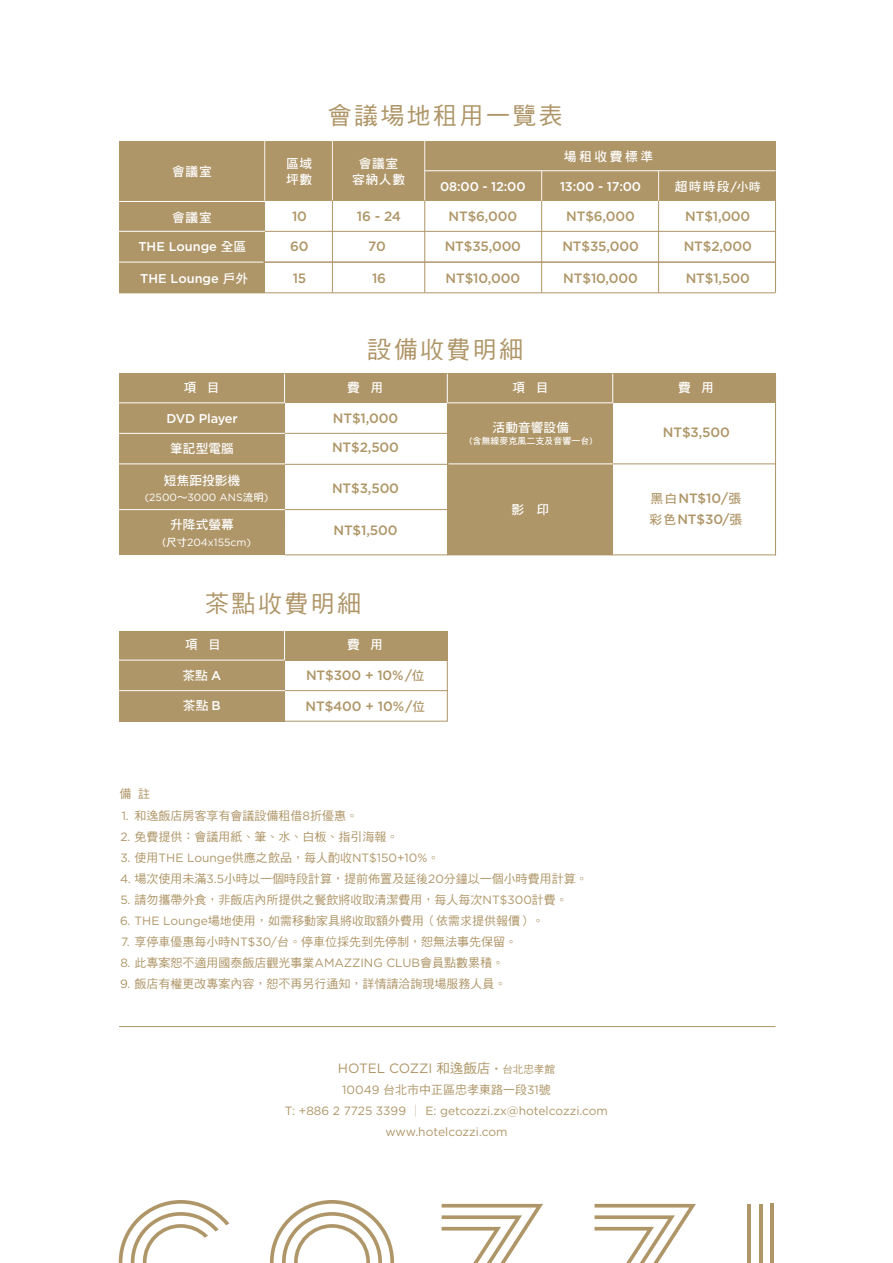
<style>
.page{position:relative;width:893px;height:1263px;background:#fff}
.page>*{position:absolute;margin:0;border:0;box-sizing:border-box;transform-origin:0 0}
.t1{font:24px "DF Hei Std W5";letter-spacing:.1em;color:#af9668}
.t2{font:500 13.5px/29.7px "Gotham";letter-spacing:-.01em;color:#af9668}
.t3{font:13.5px "Gotham";letter-spacing:-.005em;color:#af9668}
.t4{font:12.75px/16.5px "DF Hei Std W7";color:#fff}
.t5{font:500 12.75px "Gotham";letter-spacing:-.01em;color:#fff}
.t6{font:12px "DF Hei Std W5";color:#af9668}
.t7{font:12px/21px "Gotham";color:#af9668;text-align:center}
.t8{font:10.5px "Gotham";color:#fff}
.t9{font:9px "DF Hei Std W7";color:#fff}
.s1{font-family:"DF Hei Std W7";font-weight:400}
.s2{font-family:"Gotham";font-weight:500;font-size:12px}
.s3{font-size:12px}
.s4{font-family:"DF Hei Std W7"}
.s5{font-family:"Gotham";font-weight:500}
.s6{font-family:"DF Hei Std W7";font-weight:400;font-size:12.75px}
.s7{font-family:"Gotham"}
.s8{font-family:"DF Hei Std W5"}
.s9{font-family:"DF Hei Std W5";font-size:12px}
.s10{font-family:"DF Hei Std W5";font-size:10.5px}
</style>
<div class="page">
<hr style="left:119px;top:1026px;width:656px;height:1px;background:#af9668">
<div style="left:119px;top:141px;width:656px;height:60px;background:#af9668"></div>
<div style="left:119px;top:141px;width:146px;height:152px;background:#af9668"></div>
<hr style="left:264px;top:141px;width:1px;height:60px;background:#faf4ef">
<hr style="left:332px;top:141px;width:1px;height:60px;background:#faf4ef">
<hr style="left:424px;top:141px;width:1px;height:60px;background:#faf4ef">
<hr style="left:541px;top:171px;width:1px;height:30px;background:#faf4ef">
<hr style="left:658px;top:171px;width:1px;height:30px;background:#faf4ef">
<hr style="left:425px;top:170px;width:350px;height:1px;background:#fff">
<hr style="left:119px;top:231px;width:656px;height:1px;background:#fff">
<hr style="left:119px;top:201px;width:656px;height:1px;background:#fff">
<hr style="left:119px;top:262px;width:144px;height:1px;background:#fff">
<hr style="left:265px;top:231px;width:510px;height:1px;background:#af9668">
<hr style="left:265px;top:262px;width:510px;height:1px;background:#af9668">
<hr style="left:119px;top:292px;width:656px;height:1px;background:#af9668">
<hr style="left:775px;top:201px;width:1px;height:92px;background:#af9668">
<hr style="left:775px;top:374px;width:1px;height:181px;background:#af9668">
<hr style="left:658px;top:201px;width:1px;height:92px;background:#af9668">
<hr style="left:541px;top:201px;width:1px;height:92px;background:#af9668">
<hr style="left:424px;top:201px;width:1px;height:92px;background:#af9668">
<hr style="left:332px;top:201px;width:1px;height:92px;background:#af9668">
<div style="left:119px;top:374px;width:166px;height:181px;background:#af9668"></div>
<div style="left:447px;top:374px;width:166px;height:181px;background:#af9668"></div>
<div style="left:119px;top:374px;width:656px;height:29px;background:#af9668"></div>
<svg style="left:284px;top:374px;width:1px;height:28px"></svg>
<svg style="left:447px;top:374px;width:1px;height:28px"></svg>
<svg style="left:612px;top:374px;width:1px;height:28px"></svg>
<hr style="left:447px;top:402px;width:166px;height:1px;background:#fff">
<hr style="left:119px;top:402px;width:166px;height:1px;background:#fff">
<hr style="left:119px;top:433px;width:166px;height:1px;background:#fff">
<hr style="left:119px;top:463px;width:166px;height:1px;background:#fff">
<hr style="left:119px;top:509px;width:166px;height:1px;background:#fff">
<hr style="left:285px;top:433px;width:163px;height:1px;background:#af9668">
<hr style="left:285px;top:464px;width:163px;height:1px;background:#af9668">
<hr style="left:285px;top:509px;width:163px;height:1px;background:#af9668">
<hr style="left:285px;top:554px;width:163px;height:1px;background:#af9668">
<hr style="left:448px;top:463px;width:166px;height:1px;background:#fff">
<hr style="left:613px;top:463px;width:162px;height:1px;background:#af9668">
<hr style="left:447px;top:554px;width:328px;height:1px;background:#af9668">
<hr style="left:447px;top:660px;width:1px;height:61px;background:#af9668">
<div style="left:119px;top:631px;width:166px;height:90px;background:#af9668"></div>
<div style="left:119px;top:631px;width:328px;height:29px;background:#af9668"></div>
<svg style="left:284px;top:631px;width:1px;height:29px"></svg>
<hr style="left:119px;top:660px;width:166px;height:1px;background:#fff">
<hr style="left:119px;top:690px;width:166px;height:1px;background:#fff">
<hr style="left:285px;top:690px;width:163px;height:1px;background:#af9668">
<hr style="left:285px;top:721px;width:163px;height:1px;background:#af9668">
<hr style="left:770px;top:1204px;width:4px;height:59px;background:#af9668">
<hr style="left:759px;top:1204px;width:4px;height:59px;background:#af9668">
<svg style="left:119px;top:1200px;width:110px;height:63px"></svg>
<svg style="left:594px;top:1204px;width:102px;height:59px"></svg>
<hr style="left:747px;top:1204px;width:4px;height:59px;background:#af9668">
<svg style="left:270px;top:1200px;width:124px;height:63px"></svg>
<svg style="left:441px;top:1204px;width:102px;height:59px"></svg>
<p class="t4" style="left:172px;top:163px;width:41px">會議室</p>
<p class="t4" style="left:172px;top:209px;width:41px">會議室</p>
<p class="t5" style="left:138px;top:238px;width:109px">THE Lounge <span class="s1">全區</span></p>
<p class="t5" style="left:140px;top:270px;width:109px">THE Lounge <span class="s1">戶外</span></p>
<h1 class="t1" style="left:328px;top:103px;width:237px">會議場地租用一覽表</h1>
<p class="t4" style="left:286px;top:155px;width:28px">區域坪數</p>
<p class="t4" style="left:352px;top:155px;width:54px;text-align:center">會議室容納人數</p>
<p class="t2" style="left:292px;top:201px;width:16px">10</p>
<p class="t2" style="left:290px;top:231px;width:20px">60</p>
<p class="t2" style="left:293px;top:263px;width:15px">15</p>
<p class="t2" style="left:357px;top:201px;width:46px">16 - 24</p>
<p class="t2" style="left:368px;top:231px;width:19px">70</p>
<p class="t2" style="left:372px;top:263px;width:16px">16</p>
<p class="t5" style="left:440px;top:179px;width:87px">08:00 - 12:00</p>
<p class="t2" style="left:449px;top:201px;width:70px">NT$6,000</p>
<p class="t2" style="left:445px;top:231px;width:78px">NT$35,000</p>
<p class="t2" style="left:446px;top:263px;width:76px">NT$10,000</p>
<h1 class="t1" style="left:367px;top:336px;width:157px">設備收費明細</h1>
<p class="t4" style="left:564px;top:148px;width:91px">場租收費標準</p>
<p class="t5" style="left:560px;top:178px;width:83px">13:00 - 17:00</p>
<p class="t2" style="left:566px;top:201px;width:70px">NT$6,000</p>
<p class="t2" style="left:562px;top:231px;width:78px">NT$35,000</p>
<p class="t2" style="left:563px;top:263px;width:76px">NT$10,000</p>
<p class="t4" style="left:675px;top:178px;width:88px">超時時段<span class="s2">/</span><span class="s3">小時</span></p>
<p class="t2" style="left:685px;top:201px;width:67px">NT$1,000</p>
<p class="t2" style="left:684px;top:231px;width:70px">NT$2,000</p>
<p class="t2" style="left:686px;top:263px;width:66px">NT$1,500</p>
<p class="t4" style="left:184px;top:379px;width:37px">項 目</p>
<p class="t4" style="left:347px;top:379px;width:37px">費 用</p>
<p class="t4" style="left:513px;top:379px;width:37px">項 目</p>
<p class="t4" style="left:678px;top:379px;width:37px">費 用</p>
<p class="t5" style="left:167px;top:410px;width:73px">DVD Player</p>
<p class="t4" style="left:170px;top:440px;width:65px">筆記型電腦</p>
<p class="t4" style="left:164px;top:472px;width:78px">短焦距投影機</p>
<p class="t8" style="left:145px;top:491px;width:125px">(2500<span class="s4">∼</span>3000 ANS<span class="s4">流明</span>)</p>
<p class="t4" style="left:170px;top:516px;width:65px">升降式螢幕</p>
<p class="t8" style="left:163px;top:535px;width:90px"><span class="s4">(尺寸</span>204x155cm)</p>
<p class="t2" style="left:332px;top:403px;width:69px">NT$1,000<br>NT$2,500</p>
<p class="t2" style="left:332px;top:473px;width:69px">NT$3,500</p>
<p class="t2" style="left:333px;top:515px;width:66px">NT$1,500</p>
<h1 class="t1" style="left:205px;top:590px;width:157px">茶點收費明細</h1>
<p class="t6" style="left:119px;top:787px;width:32px">備 註</p>
<p class="t4" style="left:185px;top:636px;width:37px">項 目</p>
<p class="t4" style="left:347px;top:636px;width:37px">費 用</p>
<p class="t4" style="left:182px;top:667px;width:40px">茶點 <span class="s5">A</span></p>
<p class="t4" style="left:183px;top:697px;width:39px">茶點 <span class="s5">B</span></p>
<p class="t2" style="left:306px;top:660px;width:120px">NT$300 + 10%/<span class="s6">位</span></p>
<p class="t2" style="left:306px;top:691px;width:121px">NT$400 + 10%/<span class="s6">位</span></p>
<p class="t4" style="left:493px;top:419px;width:78px">活動音響設備</p>
<p class="t9" style="left:469px;top:436px;width:124px">(含無線麥克風二支及音響一台)</p>
<p class="t4" style="left:511px;top:501px;width:39px">影 印</p>
<p class="t6" style="left:135px;top:809px;width:225px">和逸飯店房客享有會議設備租借<span class="s7">8</span>折優惠。</p>
<p class="t7" style="left:122px;top:805px;width:8px">1.</p>
<p class="t6" style="left:121px;top:830px;width:280px"><span class="s7">2.</span> 免費提供：會議用紙、筆、水、白板、指引海報。</p>
<p class="t7" style="left:120px;top:847px;width:321px">3. <span class="s8">使用</span>THE Lounge<span class="s8">供應之飲品，每人酌收</span>NT$150+10%<span class="s8">。</span></p>
<p class="t6" style="left:120px;top:872px;width:469px"><span class="s7">4.</span> 場次使用未滿<span class="s7">3.5</span>小時以一個時段計算，提前佈置及延後<span class="s7">20</span>分鐘以一個小時費用計算。</p>
<p class="t6" style="left:120px;top:893px;width:449px"><span class="s7">5.</span> 請勿攜帶外食，非飯店內所提供之餐飲將收取清潔費用，每人每次<span class="s7">NT$300</span>計費。</p>
<p class="t6" style="left:120px;top:914px;width:425px"><span class="s7">6. THE Lounge</span>場地使用，如需移動家具將收取額外費用（依需求提供報價）。</p>
<p class="t6" style="left:121px;top:935px;width:397px"><span class="s7">7.</span> 享停車優惠每小時<span class="s7">NT$30/</span>台。停車位採先到先停制，恕無法事先保留。</p>
<p class="t6" style="left:120px;top:956px;width:385px"><span class="s7">8.</span> 此專案恕不適用國泰飯店觀光事業<span class="s7">AMAZZING CLUB</span>會員點數累積。</p>
<p class="t6" style="left:120px;top:977px;width:388px"><span class="s7">9.</span> 飯店有權更改專案內容，恕不再另行通知，詳情請洽詢現場服務人員。</p>
<p class="t3" style="left:338px;top:1060px;width:218px">HOTEL COZZI <span class="s8">和逸飯店</span><span class="s9">‧</span><span class="s10">台北忠孝館</span></p>
<p class="t6" style="left:342px;top:1083px;width:210px"><span class="s7">10049</span> 台北市中正區忠孝東路一段<span class="s7">31</span>號</p>
<p class="t7" style="left:285px;top:1100px;width:325px">T: +886 2 7725 3399 <span class="s8">│</span> E: getcozzi.zx@hotelcozzi.com www.hotelcozzi.com</p>
<p class="t2" style="left:663px;top:417px;width:69px">NT$3,500</p>
<p class="t2" style="left:649px;top:487px;width:94px;line-height:21px"><span class="s6">黑白</span>NT$10/<span class="s6">張彩色</span>NT$30/<span class="s6">張</span></p>
</div>
